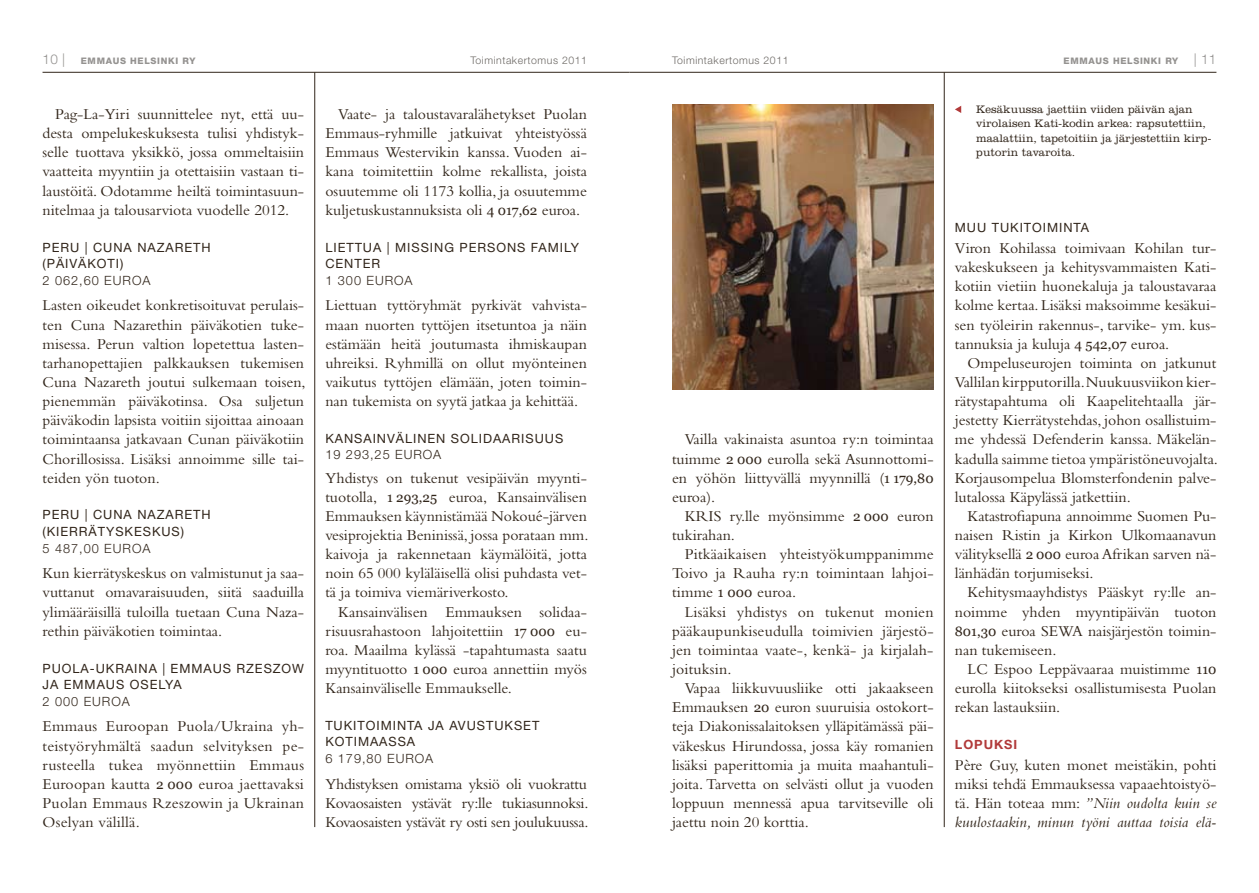
<style>
.page{position:relative;width:1259px;height:893px;background:#fff}
.page>*{position:absolute;margin:0;border:0;box-sizing:border-box;transform-origin:0 0}
.t1{font:15.75px/19.2px "Bembo";color:#31251a;text-align:justify}
.t2{font:12.75px/16.5px "Helvetica Neue";letter-spacing:.075em;color:#31251a}
.t3{font:300 12.75px "Helvetica Neue";letter-spacing:.075em;color:#31251a}
.t4{font:700 12.75px "Helvetica Neue";letter-spacing:.075em;color:#b13a3a}
.t5{font:300 11.25px/14.2px "Clarendon";letter-spacing:.005em;color:#31251a}
.t6{font:300 10.5px "Helvetica Neue";letter-spacing:.05em;color:#6d6965}
.t7{font:800 9px "Helvetica Neue";letter-spacing:.075em;color:#949290}
.s1{font-weight:300;font-size:13.5px}
.s2{font-family:"Georgia";font-size:13.5px}
.s3{font-style:italic}
</style>
<div class="page">
<hr style="left:43px;top:72px;width:586px;height:1px;background:#31251a">
<hr style="left:629px;top:72px;width:587px;height:1px;background:#31251a">
<img style="left:672px;top:104px;width:261px;height:285px">
<hr style="left:944px;top:72px;width:1px;height:755px;background:#31251a">
<hr style="left:314px;top:72px;width:1px;height:755px;background:#31251a">
<svg style="left:955px;top:106px;width:6px;height:7px"></svg>
<p class="t7" style="left:43px;top:55px;width:154px"><span class="s1">10 |</span> EMMAUS HELSINKI RY</p>
<p class="t6" style="left:470px;top:53px;width:118px">TOIMINTAKERTOMUS 2011</p>
<p class="t6" style="left:672px;top:53px;width:118px">TOIMINTAKERTOMUS 2011</p>
<p class="t7" style="left:1063px;top:55px;width:154px">EMMAUS HELSINKI RY <span class="s1">| 11</span></p>
<p class="t1" style="left:43px;top:104px;width:263px;text-indent:13px">Pag-La-Yiri suunnittelee nyt, että uu&shy;desta ompelukeskuksesta tulisi yhdistyk&shy;selle tuottava yksikkö, jossa ommeltaisiin vaatteita myyntiin ja otettaisiin vastaan ti&shy;laustöitä. Odotamme heiltä toimintasuun&shy;nitelmaa ja talousarviota vuodelle 2012.</p>
<p class="t2" style="left:43px;top:239px;width:170px">PERU | CUNA NAZARETH (PÄIVÄKOTI)</p>
<p class="t3" style="left:43px;top:273px;width:109px">2 062,60 EUROA</p>
<p class="t1" style="left:43px;top:296px;width:265px">Lasten oikeudet konkretisoituvat perulais&shy;ten Cuna Nazarethin päiväkotien tuke&shy;misessa. Perun valtion lopetettua lasten&shy;tarhanopettajien palkkauksen tukemisen Cuna Nazareth joutui sulkemaan toisen, pienemmän päiväkotinsa. Osa suljetun päiväkodin lapsista voitiin sijoittaa ainoaan toimintaansa jatkavaan Cunan päiväkotiin Chorillosissa. Lisäksi annoimme sille tai&shy;teiden yön tuoton.</p>
<p class="t2" style="left:43px;top:506px;width:170px">PERU | CUNA NAZARETH (KIERRÄTYSKESKUS)</p>
<p class="t3" style="left:43px;top:541px;width:109px">5 487,00 EUROA</p>
<p class="t1" style="left:43px;top:563px;width:263px">Kun kierrätyskeskus on valmistunut ja saa&shy;vuttanut omavaraisuuden, siitä saaduilla ylimääräisillä tuloilla tuetaan Cuna Naza&shy;rethin päiväkotien toimintaa.</p>
<p class="t2" style="left:43px;top:659px;width:263px">PUOLA-UKRAINA | EMMAUS RZESZOW<br>JA EMMAUS OSELYA</p>
<p class="t3" style="left:43px;top:693px;width:89px">2 000 EUROA</p>
<p class="t1" style="left:43px;top:717px;width:263px">Emmaus Euroopan Puola/Ukraina yh&shy;teistyöryhmältä saadun selvityksen pe&shy;rusteella tukea myönnettiin Emmaus Euroopan kautta <span class="s2">2 000</span> euroa jaettavaksi Puolan Emmaus Rzeszowin ja Ukrainan Oselyan välillä.</p>
<p class="t1" style="left:325px;top:104px;width:263px;text-indent:13px">Vaate- ja taloustavaralähetykset Puolan Emmaus-ryhmille jatkuivat yhteistyössä Emmaus Westervikin kanssa. Vuoden ai&shy;kana toimitettiin kolme rekallista, joista osuutemme oli 1173 kollia, ja osuutemme kuljetuskustannuksista oli <span class="s2">4 017,62</span> euroa.</p>
<p class="t2" style="left:325px;top:239px;width:255px">LIETTUA | M ISSING PERSONS FAMILY<br>CENTER</p>
<p class="t3" style="left:325px;top:273px;width:89px">1 300 EUROA</p>
<p class="t1" style="left:325px;top:296px;width:263px">Liettuan tyttöryhmät pyrkivät vahvista&shy;maan nuorten tyttöjen itsetuntoa ja näin estämään heitä joutumasta ihmiskaupan uhreiksi. Ryhmillä on ollut myönteinen vaikutus tyttöjen elämään, joten toimin&shy;nan tukemista on syytä jatkaa ja kehittää.</p>
<p class="t2" style="left:325px;top:430px;width:239px">KANSAINVÄLINEN SOLIDAARISUUS</p>
<p class="t3" style="left:325px;top:447px;width:117px">19 293,25 EUROA</p>
<p class="t1" style="left:325px;top:468px;width:265px">Yhdistys on tukenut vesipäivän myynti&shy;tuotolla, <span class="s2">1 293,25</span> euroa, Kansainvälisen Emmauksen käynnistämää Nokoué-järven vesiprojektia Beninissä, jossa porataan mm. kaivoja ja rakennetaan käymälöitä, jotta noin 65 000 kyläläisellä olisi puhdasta vet&shy;tä ja toimiva viemäriverkosto.</p>
<p class="t1" style="left:325px;top:602px;width:263px;text-indent:13px">Kansainvälisen Emmauksen solidaa&shy;risuusrahastoon lahjoitettiin <span class="s2">17 000</span> eu&shy;roa. Maailma kylässä -tapahtumasta saatu myyntituotto <span class="s2">1 000</span> euroa annettiin myös Kansainväliselle Emmaukselle.</p>
<p class="t2" style="left:325px;top:717px;width:215px">TUKITOIMINTA JA AVUSTUKSET<br>KOTIMAASSA</p>
<p class="t3" style="left:325px;top:751px;width:109px">6 179,80 EUROA</p>
<p class="t1" style="left:325px;top:774px;width:265px">Yhdistyksen omistama yksiö oli vuokrattu Kovaosaisten ystävät ry:lle tukiasunnoksi.<br>Kovaosaisten ystävät ry osti sen joulukuussa.</p>
<p class="t5" style="left:976px;top:102px;width:237px">Kesäkuussa jaettiin viiden päivän ajan virolaisen Kati-kodin arkea: rapsutettiin, maalattiin, tapetoitiin ja järjestettiin kirp&shy;putorin tavaroita.</p>
<p class="t1" style="left:672px;top:430px;width:263px;text-indent:13px">Vailla vakinaista asuntoa ry:n toimintaa tuimme <span class="s2">2 000</span> eurolla sekä Asunnottomi&shy;en yöhön liittyvällä myynnillä (<span class="s2">1 179,80 </span>euroa).</p>
<p class="t1" style="left:672px;top:506px;width:263px;text-indent:13px">KRIS ry.lle myönsimme <span class="s2">2 000</span> euron tukirahan.</p>
<p class="t1" style="left:672px;top:544px;width:263px;text-indent:13px">Pitkäaikaisen yhteistyökumppanimme Toivo ja Rauha ry:n toimintaan lahjoi&shy;timme <span class="s2">1 000</span> euroa.</p>
<p class="t1" style="left:672px;top:602px;width:263px;text-indent:13px">Lisäksi yhdistys on tukenut monien pääkaupunkiseudulla toimivien järjestö&shy;jen toimintaa vaate-, kenkä- ja kirjalah&shy;joituksin.</p>
<p class="t1" style="left:672px;top:678px;width:263px;text-indent:13px">Vapaa liikkuvuusliike otti jakaakseen Emmauksen <span class="s2">20</span> euron suuruisia ostokort&shy;teja Diakonissalaitoksen ylläpitämässä päi&shy;väkeskus Hirundossa, jossa käy romanien lisäksi paperittomia ja muita maahantuli&shy;joita. Tarvetta on selvästi ollut ja vuoden loppuun mennessä apua tarvitseville oli jaettu noin 20 korttia.</p>
<p class="t2" style="left:955px;top:219px;width:136px">M UU TUKITOIMINTA</p>
<p class="t1" style="left:955px;top:238px;width:263px">Viron Kohilassa toimivaan Kohilan tur&shy;vakeskukseen ja kehitysvammaisten Kati&shy;kotiin vietiin huonekaluja ja taloustavaraa kolme kertaa. Lisäksi maksoimme kesäkui&shy;sen työleirin rakennus-, tarvike- ym. kus&shy;tannuksia ja kuluja <span class="s2">4 542,07</span> euroa.</p>
<p class="t1" style="left:955px;top:353px;width:265px;text-align:left;text-indent:13px">Ompeluseurojen toiminta on jatkunut Vallilan kirpputorilla.Nuukuusviikon kier&shy;rätystapahtuma oli Kaapelitehtaalla jär&shy;jestetty Kierrätystehdas, johon osallistuim&shy;me yhdessä Defenderin kanssa. Mäkelän&shy;kadulla saimme tietoa ympäristöneuvojalta.<br>Korjausompelua Blomsterfondenin palve&shy;lutalossa Käpylässä jatkettiin.</p>
<p class="t1" style="left:955px;top:506px;width:263px;text-align:left;text-indent:13px">Katastrofiapuna annoimme Suomen Pu-- naisen Ristin ja Kirkon Ulkomaanavun välityksellä <span class="s2">2 000</span> euroa Afrikan sarven nä&shy;länhädän torjumiseksi.</p>
<p class="t1" style="left:955px;top:583px;width:263px;text-indent:13px">Kehitysmaayhdistys Pääskyt ry:lle an&shy;noimme yhden myyntipäivän tuoton <span class="s2">801,30</span> euroa SEWA naisjärjestön toimin&shy;nan tukemiseen.</p>
<p class="t1" style="left:955px;top:659px;width:263px;text-indent:13px">LC Espoo Leppävaaraa muistimme <span class="s2">110 </span>eurolla kiitokseksi osallistumisesta Puolan rekan lastauksiin.</p>
<p class="t4" style="left:955px;top:737px;width:64px">LOPUKSI</p>
<p class="t1" style="left:955px;top:755px;width:263px">Père Guy, kuten monet meistäkin, pohti miksi tehdä Emmauksessa vapaaehtoistyö&shy;tä. Hän toteaa mm: <span class="s3">”Niin oudolta kuin se kuulostaakin, minun työni auttaa toisia elä-</span></p>
</div>
